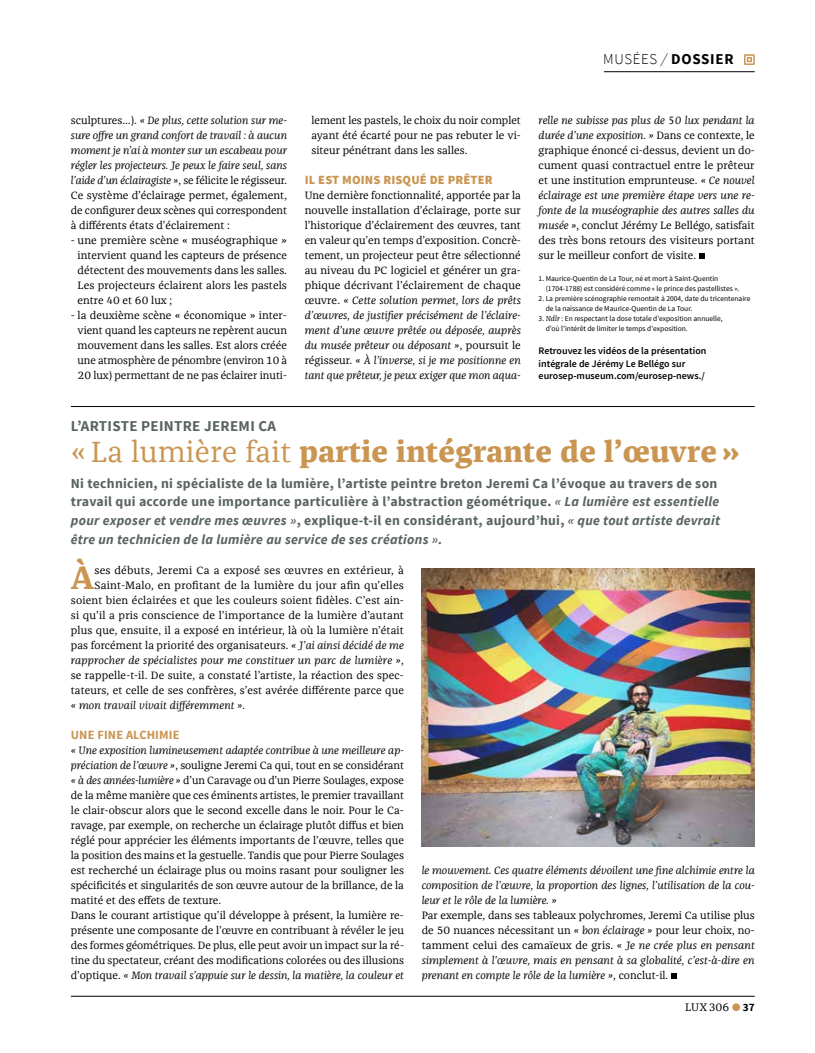
<style>
.page{position:relative;width:815px;height:1053px;background:#fff}
.page>*{position:absolute;margin:0;border:0;box-sizing:border-box;transform-origin:0 0}
.t1{font:700 33.5px "Franziska Offc";color:#ca9551}
.t2{font:800 30px "Franziska Offc";letter-spacing:.01em;color:#ca9551}
.t3{font:700 15px "Source Sans Pro";letter-spacing:.02em;color:#596461}
.t4{font:700 15px "Source Sans Pro";letter-spacing:.05em;color:#000}
.t5{font:700 13.75px/18.8px "Source Sans Pro";letter-spacing:.02em;color:#596461}
.t6{font:900 12.5px "Source Sans Pro";letter-spacing:.01em;color:#ca9551}
.t7{font:700 12.5px "Source Sans Pro";letter-spacing:.01em;color:#ca9551}
.t8{font:11.25px "Franziska Offc";color:#000}
.t9{font:11px/15px "Franziska Offc";color:#000;text-align:justify}
.t10{font:italic 11px/15px "Franziska Offc";color:#000;text-align:justify}
.t11{font:600 10px/12.5px "Source Sans Pro";color:#000}
.t12{font:7.5px/10px "Source Sans Pro";color:#000}
.s1{font-weight:300}
.s2{font-weight:300;font-style:italic}
.s3{font-style:normal}
.s4{font-style:italic}
.s5{font-family:"Franziska Offc";font-style:italic}
.s6{font-weight:400}
.s7{font-family:"Source Sans Pro";font-weight:700}
</style>
<div class="page">
<hr style="left:604px;top:71px;width:130px;height:1px;background:#000">
<svg style="left:733px;top:71px;width:22px;height:1px"></svg>
<svg style="left:744px;top:54px;width:11px;height:11px"></svg>
<svg style="left:699px;top:253px;width:6px;height:6px"></svg>
<svg style="left:671px;top:973px;width:6px;height:6px"></svg>
<hr style="left:71px;top:406px;width:684px;height:1px;background:#000">
<div style="left:732px;top:1003px;width:8px;height:8px;background:#ca9551;border-radius:50%"></div>
<hr style="left:71px;top:995px;width:684px;height:1px;background:#000">
<img style="left:422px;top:568px;width:333px;height:278px">
<h3 class="t4" style="left:603px;top:50px;width:132px"><span class="s1">MUSÉES</span> <span class="s2">/</span> DOSSIER</h3>
<p class="t10" style="left:71px;top:113px;width:218px"><span class="s3">sculptures…).</span> « De plus, cette solution sur me&shy;sure offre un grand confort de travail : à aucun moment je n’ai à monter sur un escabeau pour régler les projecteurs. Je peux le faire seul, sans l’aide d’un éclairagiste »<span class="s3">, se félicite le régisseur.<br>Ce système d’éclairage permet, également, de configurer deux scènes qui correspondent à différents états d’éclairement :</span></p>
<p class="t9" style="left:78px;top:233px;width:211px;text-indent:-7px">- une première scène « muséographique » intervient quand les capteurs de présence détectent des mouvements dans les salles.<br>Les projecteurs éclairent alors les pastels entre 40 et 60 lux ;</p>
<p class="t9" style="left:78px;top:308px;width:211px;text-indent:-7px">- la deuxième scène « économique » inter&shy;vient quand les capteurs ne repèrent aucun mouvement dans les salles. Est alors créée une atmosphère de pénombre (environ 10 à 20 lux) permettant de ne pas éclairer inuti-</p>
<p class="t9" style="left:311px;top:113px;width:211px">lement les pastels, le choix du noir complet ayant été écarté pour ne pas rebuter le vi&shy;siteur pénétrant dans les salles.</p>
<p class="t6" style="left:305px;top:171px;width:190px">IL EST MOINS RISQUÉ DE PRÊTER</p>
<p class="t9" style="left:305px;top:188px;width:218px">Une dernière fonctionnalité, apportée par la nouvelle installation d’éclairage, porte sur l’historique d’éclairement des œuvres, tant en valeur qu’en temps d’exposition. Concrè&shy;tement, un projecteur peut être sélectionné au niveau du PC logiciel et générer un gra&shy;phique décrivant l’éclairement de chaque œuvre. <span class="s4">« Cette solution permet, lors de prêts d’œuvres, de justifier précisément de l’éclaire&shy;ment d’une œuvre prêtée ou déposée, auprès du musée prêteur ou déposant »</span>, poursuit le régisseur. <span class="s4">« À l’inverse, si je me positionne en tant que prêteur, je peux exiger que mon aqua-</span></p>
<p class="t9" style="left:539px;top:113px;width:218px"><span class="s4">relle ne subisse pas plus de 50 lux pendant la durée d’une exposition. »</span> Dans ce contexte, le graphique énoncé ci-dessus, devient un do&shy;cument quasi contractuel entre le prêteur et une institution emprunteuse. <span class="s4">« Ce nouvel éclairage est une première étape vers une re&shy;fonte de la muséographie des autres salles du musée »</span>, conclut Jérémy Le Bellégo, satisfait des très bons retours des visiteurs portant sur le meilleur confort de visite.</p>
<p class="t12" style="left:546px;top:274px;width:195px;text-indent:-7px">1. Maurice-Quentin de La Tour, né et mort à Saint-Quentin (1704-1788) est considéré comme « le prince des pastellistes ».</p>
<p class="t12" style="left:546px;top:294px;width:206px;text-indent:-7px">2. La première scénographie remontait à 2004, date du tricentenaire de la naissance de Maurice-Quentin de La Tour.</p>
<p class="t12" style="left:546px;top:314px;width:178px;text-indent:-7px">3. <span class="s5">Ndlr</span> : En respectant la dose totale d’exposition annuelle, d’où l’intérêt de limiter le temps d’exposition.</p>
<p class="t11" style="left:539px;top:345px;width:169px">Retrouvez les vidéos de la présentation intégrale de Jérémy Le Bellégo sur eurosep-museum.com/eurosep-news./</p>
<h3 class="t3" style="left:71px;top:416px;width:207px">L’ARTISTE PEINTRE JEREMI CA</h3>
<h2 class="t2" style="left:71px;top:434px;width:670px"><span class="s6">« La lumière fait</span> partie intégrante de l’œuvre»</h2>
<p class="t5" style="left:71px;top:474px;width:651px">Ni technicien, ni spécialiste de la lumière, l’artiste peintre breton Jeremi Ca l’évoque au travers de son travail qui accorde une importance particulière à l’abstraction géométrique. <span class="s4">« La lumière est essentielle pour exposer et vendre mes œuvres »</span>, explique-t-il en considérant, aujourd’hui, <span class="s4">« que tout artiste devrait être un technicien de la lumière au service de ses créations ».</span></p>
<h1 class="t1" style="left:71px;top:558px;width:25px">À</h1>
<p class="t9" style="left:71px;top:563px;width:335px;text-align:right">ses débuts, Jeremi Ca a exposé ses œuvres en extérieur, à Saint-Malo, en profitant de la lumière du jour afin qu’elles soient bien éclairées et que les couleurs soient fidèles. C’est ain&shy;si qu’il a pris conscience de l’importance de la lumière d’autant plus que, ensuite, il a exposé en intérieur, là où la lumière n’était pas forcément la priorité des organisateurs. <span class="s4">« J’ai ainsi décidé de me rapprocher de spécialistes pour me constituer un parc de lumière »</span>, se rappelle-t-il. De suite, a constaté l’artiste, la réaction des spec&shy;tateurs, et celle de ses confrères, s’est avérée différente parce que</p>
<p class="t10" style="left:71px;top:698px;width:176px">« mon travail vivait différemment ».</p>
<p class="t7" style="left:71px;top:726px;width:110px">UNE FINE ALCHIMIE</p>
<p class="t9" style="left:71px;top:743px;width:335px;text-align:left"><span class="s4">« Une exposition lumineusement adaptée contribue à une meilleure ap&shy;préciation de l’œuvre »</span>, souligne Jeremi Ca qui, tout en se considérant <span class="s4">« à des années-lumière »</span> d’un Caravage ou d’un Pierre Soulages, expose de la même manière que ces éminents artistes, le premier travaillant le clair-obscur alors que le second excelle dans le noir. Pour le Ca&shy;ravage, par exemple, on recherche un éclairage plutôt diffus et bien réglé pour apprécier les éléments importants de l’œuvre, telles que la position des mains et la gestuelle. Tandis que pour Pierre Soulages est recherché un éclairage plus ou moins rasant pour souligner les spécificités et singularités de son œuvre autour de la brillance, de la matité et des effets de texture.<br>Dans le courant artistique qu’il développe à présent, la lumière re&shy;présente une composante de l’œuvre en contribuant à révéler le jeu des formes géométriques. De plus, elle peut avoir un impact sur la ré&shy;tine du spectateur, créant des modifications colorées ou des illusions d’optique. <span class="s4">« Mon travail s’appuie sur le dessin, la matière, la couleur et</span></p>
<p class="t10" style="left:422px;top:863px;width:335px">le mouvement. Ces quatre éléments dévoilent une fine alchimie entre la composition de l’œuvre, la proportion des lignes, l’utilisation de la cou&shy;leur et le rôle de la lumière. »</p>
<p class="t9" style="left:422px;top:908px;width:335px">Par exemple, dans ses tableaux polychromes, Jeremi Ca utilise plus de 50 nuances nécessitant un <span class="s4">« bon éclairage »</span> pour leur choix, no&shy;tamment celui des camaïeux de gris. <span class="s4">« Je ne crée plus en pensant simplement à l’œuvre, mais en pensant à sa globalité, c’est-à-dire en prenant en compte le rôle de la lumière »</span>, conclut-il.</p>
<p class="t8" style="left:685px;top:1000px;width:71px">LUX306 <span class="s7">37</span></p>
</div>
